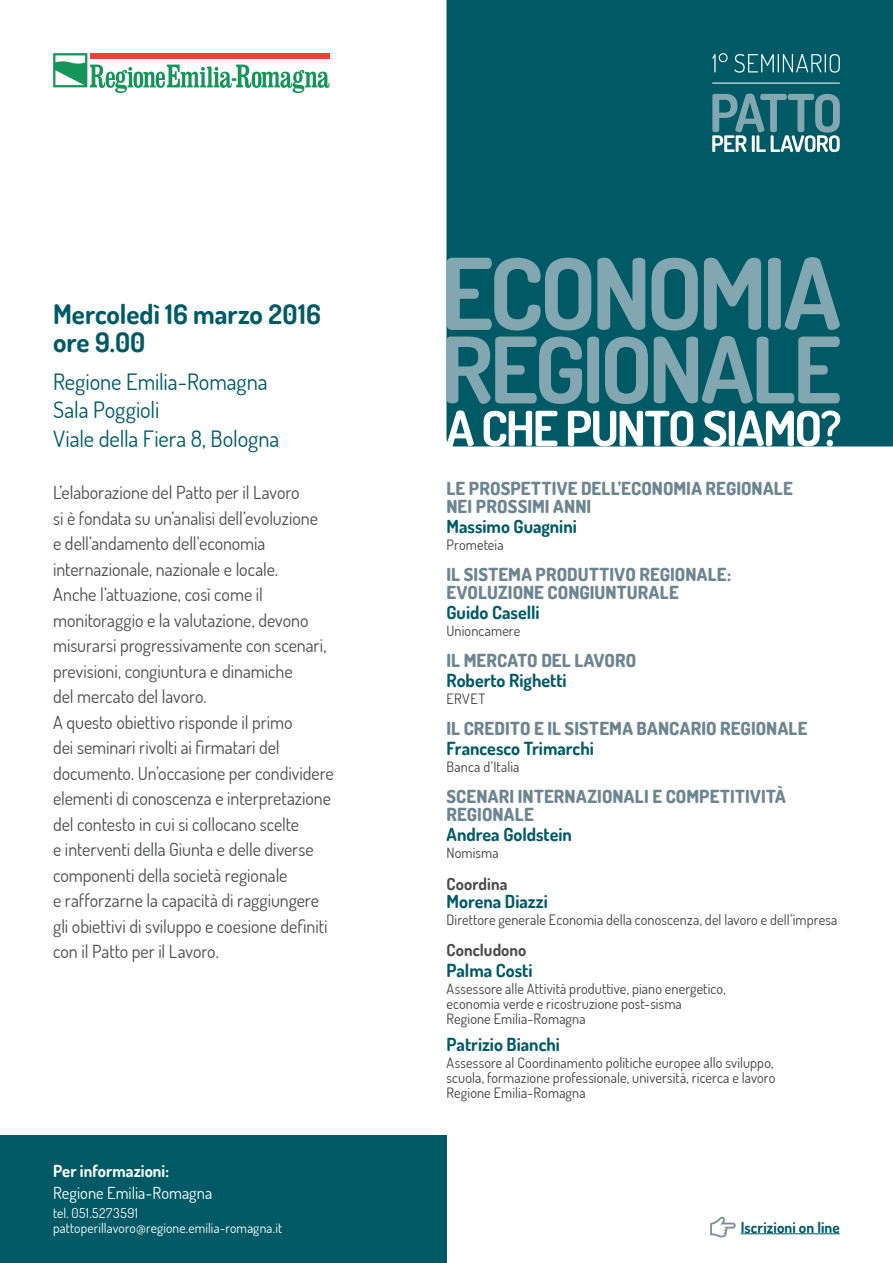
<style>
.page{position:relative;width:893px;height:1263px;background:#fff}
.page>*{position:absolute;margin:0;border:0;box-sizing:border-box;transform-origin:0 0}
.t1{font:700 27px/28.5px "Dosis";color:#005a66}
.t2{font:22.5px "Dosis";letter-spacing:-.005em;color:#005a66}
.t3{font:18px/25.5px "Dosis";letter-spacing:-.005em;color:#4b4c4d}
.Titolo{font:800 18px/18px "Dosis";letter-spacing:.01em;color:#6d8590}
.Nome_Cognome{font:700 18px "Dosis";color:#005a66}
.Testo{font:16.5px "Dosis";color:#fff}
.Testo-2{font:700 16.5px "Dosis";letter-spacing:.005em;color:#4b4c4d}
.Testo-3{font:700 16.5px "Dosis";color:#fff}
.t4{font:700 15px "Dosis";letter-spacing:.005em;color:#005a66}
.Carica{font:14.25px/15px "Dosis";letter-spacing:.01em;color:#3e3e3f}
.Testo-4{font:13.5px "Dosis";letter-spacing:.01em;color:#fff}
.Testo-5{font:13.5px "Dosis";letter-spacing:.045em;color:#fff}
</style>
<div class="page">
<div style="left:446px;top:0;width:447px;height:446px;background:#005a66"></div>
<svg style="left:53px;top:53px;width:277px;height:40px"></svg>
<svg style="left:446px;top:336px;width:394px;height:68px;background:#44828c"></svg>
<svg style="left:447px;top:257px;width:393px;height:73px;background:#46838d"></svg>
<div style="left:0;top:1135px;width:446px;height:128px;background:#005a66"></div>
<svg style="left:712px;top:53px;width:128px;height:20px;background:#327a84"></svg>
<svg style="left:710px;top:1216px;width:26px;height:22px"></svg>
<hr style="left:741px;top:1233px;width:99px;height:1px;background:#005a66">
<svg style="left:712px;top:94px;width:128px;height:58px;background:#4c8992"></svg>
<hr style="left:712px;top:83px;width:128px;height:1px;background:#fff">
<svg style="left:447px;top:410px;width:393px;height:36px"></svg>
<p class="t1" style="left:53px;top:299px;width:269px">Mercoledì 16 marzo 2016 ore 9.00</p>
<p class="t2" style="left:53px;top:366px;width:216px">Regione Emilia-Romagna</p>
<p class="t2" style="left:53px;top:395px;width:108px">Sala Poggioli</p>
<p class="t2" style="left:53px;top:423px;width:228px">Viale della Fiera 8, Bologna</p>
<p class="t3" style="left:53px;top:479px;width:266px">L’elaborazione del Patto per il Lavoro<br>si è fondata su un’analisi dell’evoluzione e dell’andamento dell’economia internazionale, nazionale e locale.</p>
<p class="t3" style="left:53px;top:581px;width:275px">Anche l’attuazione, così come il monitoraggio e la valutazione, devono misurarsi progressivamente con scenari, previsioni, congiuntura e dinamiche<br>del mercato del lavoro.</p>
<p class="t3" style="left:53px;top:709px;width:282px">A questo obiettivo risponde il primo<br>dei seminari rivolti ai firmatari del documento. Un’occasione per condividere elementi di conoscenza e interpretazione del contesto in cui si collocano scelte<br>e interventi della Giunta e delle diverse componenti della società regionale<br>e rafforzarne la capacità di raggiungere gli obiettivi di sviluppo e coesione definiti con il Patto per il Lavoro.</p>
<p class="Titolo" style="left:446px;top:479px;width:348px">LE PROSPETTIVE DELL’ECONOMIA REGIONALE<br>NEI PROSSIMI ANNI</p>
<p class="Nome_Cognome" style="left:446px;top:515px;width:132px">Massimo Guagnini</p>
<p class="Carica" style="left:446px;top:537px;width:59px">Prometeia</p>
<p class="Titolo" style="left:446px;top:565px;width:286px">IL SISTEMA PRODUTTIVO REGIONALE:<br>EVOLUZIONE CONGIUNTURALE</p>
<p class="Nome_Cognome" style="left:446px;top:601px;width:95px">Guido Caselli</p>
<p class="Carica" style="left:446px;top:623px;width:75px">Unioncamere</p>
<p class="Titolo" style="left:446px;top:651px;width:191px">IL MERCATO DEL LAVORO</p>
<p class="Nome_Cognome" style="left:446px;top:669px;width:122px">Roberto Righetti</p>
<p class="Carica" style="left:446px;top:691px;width:40px">ERVET</p>
<p class="Titolo" style="left:446px;top:719px;width:362px">IL CREDITO E IL SISTEMA BANCARIO REGIONALE</p>
<p class="Nome_Cognome" style="left:446px;top:737px;width:149px">Francesco Trimarchi</p>
<p class="Carica" style="left:446px;top:759px;width:74px">Banca d’Italia</p>
<p class="Titolo" style="left:446px;top:787px;width:341px">SCENARI INTERNAZIONALI E COMPETITIVITÀ<br>REGIONALE</p>
<p class="Nome_Cognome" style="left:446px;top:823px;width:127px">Andrea Goldstein</p>
<p class="Carica" style="left:446px;top:845px;width:54px">Nomisma</p>
<p class="Testo-2" style="left:446px;top:873px;width:62px">Coordina</p>
<p class="Nome_Cognome" style="left:446px;top:889px;width:103px">Morena Diazzi</p>
<p class="Carica" style="left:446px;top:912px;width:392px">Direttore generale Economia della conoscenza, del lavoro e dell’impresa</p>
<p class="Testo-2" style="left:446px;top:939px;width:81px">Concludono</p>
<p class="Nome_Cognome" style="left:446px;top:959px;width:88px">Palma Costi</p>
<p class="Carica" style="left:446px;top:981px;width:281px">Assessore alle Attività produttive, piano energetico, economia verde e ricostruzione post-sisma<br>Regione Emilia-Romagna</p>
<p class="Nome_Cognome" style="left:446px;top:1033px;width:115px">Patrizio Bianchi</p>
<p class="Carica" style="left:446px;top:1055px;width:330px;text-align:justify">Assessore al Coordinamento politiche europee allo sviluppo, scuola, formazione professionale, università, ricerca e lavoro Regione Emilia-Romagna</p>
<p class="Testo-3" style="left:53px;top:1160px;width:117px">Per informazioni:</p>
<p class="Testo" style="left:53px;top:1182px;width:161px">Regione Emilia-Romagna</p>
<p class="Testo-5" style="left:53px;top:1204px;width:86px">tel. 051.5273591</p>
<p class="Testo-4" style="left:53px;top:1219px;width:231px">pattoperillavoro@regione.emilia-romagna.it</p>
<p class="t4" style="left:741px;top:1218px;width:101px">Iscrizioni on line</p>
</div>
